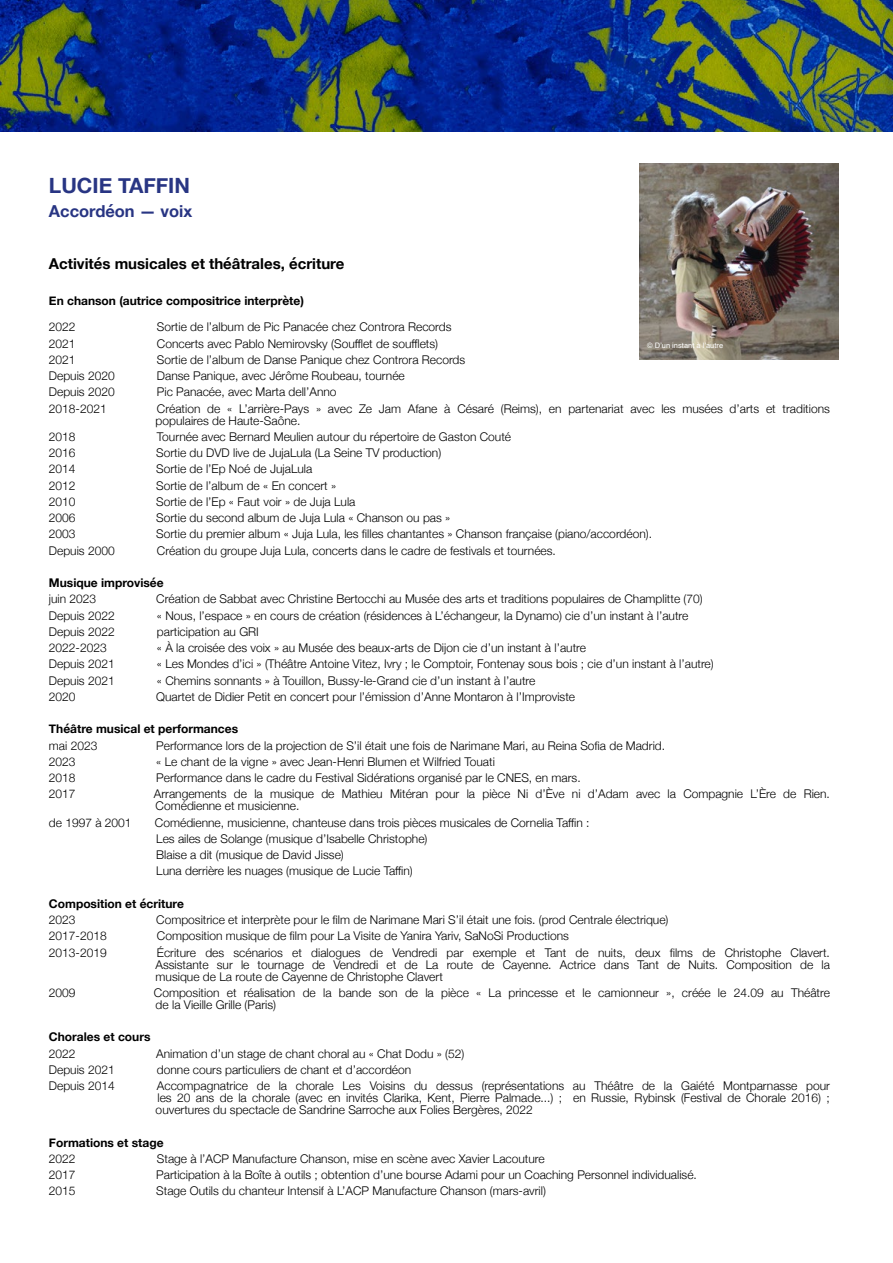
<style>
.page{position:relative;width:893px;height:1263px;background:#fff}
.page>*{position:absolute;margin:0;border:0;box-sizing:border-box;transform-origin:0 0}
.t1{font:700 21px "Helvetica Neue";color:#283583}
.t2{font:700 16.5px "Helvetica Neue";color:#283583}
.t3{font:700 15px "Helvetica Neue";color:#000}
.t4{font:300 12px/12px "Helvetica Neue";color:#000}
.t5{font:700 12px "Helvetica Neue";color:#000}
.t6{font:7.5px "Helvetica";color:#fff}
</style>
<div class="page">
<img style="left:0;top:0;width:893px;height:132px">
<img style="left:640px;top:164px;width:199px;height:196px">
<h1 class="t1" style="left:49px;top:169px;width:143px">LUCIE TAFFIN</h1>
<h2 class="t2" style="left:49px;top:198px;width:145px">Accordéon — voix</h2>
<p class="t3" style="left:49px;top:252px;width:297px">Activités musicales et théâtrales, écriture</p>
<p class="t5" style="left:49px;top:291px;width:257px">En chanson (autrice compositrice interprète)</p>
<p class="t4" style="left:49px;top:320px;width:28px">2022</p>
<p class="t4" style="left:157px;top:320px;width:296px">Sortie de l’album de Pic Panacée chez Controra Records</p>
<p class="t4" style="left:49px;top:336px;width:28px">2021</p>
<p class="t4" style="left:157px;top:336px;width:283px">Concerts avec Pablo Nemirovsky (Soufflet de soufflets)</p>
<p class="t4" style="left:49px;top:353px;width:28px">2021</p>
<p class="t4" style="left:157px;top:353px;width:310px">Sortie de l’album de Danse Panique chez Controra Records</p>
<p class="t4" style="left:49px;top:369px;width:67px">Depuis 2020</p>
<p class="t4" style="left:157px;top:369px;width:249px">Danse Panique, avec Jérôme Roubeau, tournée</p>
<p class="t4" style="left:49px;top:385px;width:67px">Depuis 2020</p>
<p class="t4" style="left:157px;top:385px;width:181px">Pic Panacée, avec Marta dell’Anno</p>
<p class="t4" style="left:49px;top:401px;width:59px">2018-2021</p>
<p class="t4" style="left:156px;top:401px;width:676px">Création de « L’arrière-Pays » avec Ze Jam Afane à Césaré (Reims), en partenariat avec les musées d’arts et traditions populaires de Haute-Saône.</p>
<p class="t4" style="left:49px;top:430px;width:28px">2018</p>
<p class="t4" style="left:157px;top:430px;width:356px">Tournée avec Bernard Meulien autour du répertoire de Gaston Couté</p>
<p class="t4" style="left:49px;top:446px;width:28px">2016</p>
<p class="t4" style="left:156px;top:446px;width:286px">Sortie du DVD live de JujaLula (La Seine TV production)</p>
<p class="t4" style="left:49px;top:462px;width:28px">2014</p>
<p class="t4" style="left:156px;top:462px;width:158px">Sortie de l’Ep Noé de JujaLula</p>
<p class="t4" style="left:49px;top:478px;width:28px">2012</p>
<p class="t4" style="left:156px;top:478px;width:181px">Sortie de l’album de « En concert »</p>
<p class="t4" style="left:49px;top:495px;width:28px">2010</p>
<p class="t4" style="left:156px;top:495px;width:201px">Sortie de l’Ep « Faut voir » de Juja Lula</p>
<p class="t4" style="left:49px;top:511px;width:28px">2006</p>
<p class="t4" style="left:156px;top:511px;width:296px">Sortie du second album de Juja Lula « Chanson ou pas »</p>
<p class="t4" style="left:49px;top:527px;width:28px">2003</p>
<p class="t4" style="left:156px;top:527px;width:497px">Sortie du premier album « Juja Lula, les filles chantantes » Chanson française (piano/accordéon).</p>
<p class="t4" style="left:49px;top:543px;width:67px">Depuis 2000</p>
<p class="t4" style="left:157px;top:543px;width:401px">Création du groupe Juja Lula, concerts dans le cadre de festivals et tournées.</p>
<p class="t5" style="left:49px;top:573px;width:116px">Musique improvisée</p>
<p class="t4" style="left:49px;top:592px;width:49px">juin 2023</p>
<p class="t4" style="left:156px;top:592px;width:548px">Création de Sabbat avec Christine Bertocchi au Musée des arts et traditions populaires de Champlitte (70)</p>
<p class="t4" style="left:49px;top:608px;width:67px">Depuis 2022</p>
<p class="t4" style="left:157px;top:608px;width:533px">« Nous, l’espace » en cours de création (résidences à L’échangeur, la Dynamo) cie d’un instant à l’autre</p>
<p class="t4" style="left:49px;top:625px;width:67px">Depuis 2022</p>
<p class="t4" style="left:157px;top:625px;width:104px">participation au GRI</p>
<p class="t4" style="left:49px;top:641px;width:59px">2022-2023</p>
<p class="t4" style="left:157px;top:641px;width:431px">« À la croisée des voix » au Musée des beaux-arts de Dijon cie d’un instant à l’autre</p>
<p class="t4" style="left:49px;top:657px;width:67px">Depuis 2021</p>
<p class="t4" style="left:157px;top:657px;width:558px">« Les Mondes d’ici » (Théâtre Antoine Vitez, Ivry ; le Comptoir, Fontenay sous bois ; cie d’un instant à l’autre)</p>
<p class="t4" style="left:49px;top:673px;width:67px">Depuis 2021</p>
<p class="t4" style="left:157px;top:673px;width:380px">« Chemins sonnants » à Touillon, Bussy-le-Grand cie d’un instant à l’autre</p>
<p class="t4" style="left:49px;top:690px;width:28px">2020</p>
<p class="t4" style="left:156px;top:690px;width:420px">Quartet de Didier Petit en concert pour l’émission d’Anne Montaron à l’Improviste</p>
<p class="t5" style="left:49px;top:720px;width:191px">Théâtre musical et performances</p>
<p class="t4" style="left:49px;top:738px;width:50px">mai 2023</p>
<p class="t4" style="left:156px;top:738px;width:510px">Performance lors de la projection de S’il était une fois de Narimane Mari, au Reina Sofia de Madrid.</p>
<p class="t4" style="left:49px;top:755px;width:28px">2023</p>
<p class="t4" style="left:156px;top:755px;width:340px">« Le chant de la vigne » avec Jean-Henri Blumen et Wilfried Touati</p>
<p class="t4" style="left:49px;top:771px;width:28px">2018</p>
<p class="t4" style="left:156px;top:771px;width:426px">Performance dans le cadre du Festival Sidérations organisé par le CNES, en mars.</p>
<p class="t4" style="left:49px;top:787px;width:28px">2017</p>
<p class="t4" style="left:154px;top:787px;width:677px">Arrangements de la musique de Mathieu Mitéran pour la pièce Ni d’Ève ni d’Adam avec la Compagnie L’Ère de Rien.<br>Comédienne et musicienne.</p>
<p class="t4" style="left:49px;top:815px;width:84px">de 1997 à 2001</p>
<p class="t4" style="left:155px;top:813px;width:436px;line-height:16.2px">Comédienne, musicienne, chanteuse dans trois pièces musicales de Cornelia Taffin :<br>Les ailes de Solange (musique d’Isabelle Christophe)<br>Blaise a dit (musique de David Jisse)<br>Luna derrière les nuages (musique de Lucie Taffin)</p>
<p class="t5" style="left:49px;top:894px;width:137px">Composition et écriture</p>
<p class="t4" style="left:49px;top:913px;width:28px">2023</p>
<p class="t4" style="left:156px;top:913px;width:514px">Compositrice et interprète pour le film de Narimane Mari S’il était une fois. (prod Centrale électrique)</p>
<p class="t4" style="left:49px;top:929px;width:59px">2017-2018</p>
<p class="t4" style="left:157px;top:929px;width:413px">Composition musique de film pour La Visite de Yanira Yariv, SaNoSi Productions</p>
<p class="t4" style="left:49px;top:945px;width:59px">2013-2019</p>
<p class="t4" style="left:155px;top:945px;width:676px;text-align:justify">Écriture des scénarios et dialogues de Vendredi par exemple et Tant de nuits, deux films de Christophe Clavert.<br>Assistante sur le tournage de Vendredi et de La route de Cayenne. Actrice dans Tant de Nuits. Composition de la musique de La route de Cayenne de Christophe Clavert</p>
<p class="t4" style="left:49px;top:986px;width:28px">2009</p>
<p class="t4" style="left:154px;top:986px;width:677px">Composition et réalisation de la bande son de la pièce « La princesse et le camionneur », créée le 24.09 au Théâtre de la Vieille Grille (Paris)</p>
<p class="t5" style="left:49px;top:1028px;width:103px">Chorales et cours</p>
<p class="t4" style="left:49px;top:1046px;width:28px">2022</p>
<p class="t4" style="left:156px;top:1046px;width:310px">Animation d’un stage de chant choral au « Chat Dodu » (52)</p>
<p class="t4" style="left:49px;top:1063px;width:67px">Depuis 2021</p>
<p class="t4" style="left:157px;top:1063px;width:256px">donne cours particuliers de chant et d’accordéon</p>
<p class="t4" style="left:49px;top:1079px;width:67px">Depuis 2014</p>
<p class="t4" style="left:156px;top:1079px;width:676px;text-align:justify">Accompagnatrice de la chorale Les Voisins du dessus (représentations au Théâtre de la Gaiété Montparnasse pour les 20 ans de la chorale (avec en invités Clarika, Kent, Pierre Palmade...) ; en Russie, Rybinsk (Festival de Chorale 2016) ; ouvertures du spectacle de Sandrine Sarroche aux Folies Bergères, 2022</p>
<p class="t5" style="left:49px;top:1133px;width:116px">Formations et stage</p>
<p class="t4" style="left:49px;top:1152px;width:28px">2022</p>
<p class="t4" style="left:157px;top:1152px;width:389px">Stage à l’ACP Manufacture Chanson, mise en scène avec Xavier Lacouture</p>
<p class="t4" style="left:49px;top:1168px;width:28px">2017</p>
<p class="t4" style="left:156px;top:1168px;width:542px">Participation à la Boîte à outils ; obtention d’une bourse Adami pour un Coaching Personnel individualisé.</p>
<p class="t4" style="left:49px;top:1184px;width:28px">2015</p>
<p class="t4" style="left:156px;top:1184px;width:391px">Stage Outils du chanteur Intensif à L’ACP Manufacture Chanson (mars-avril)</p>
<p class="t6" style="left:647px;top:340px;width:77px">© D’un instant à l’autre</p>
</div>
